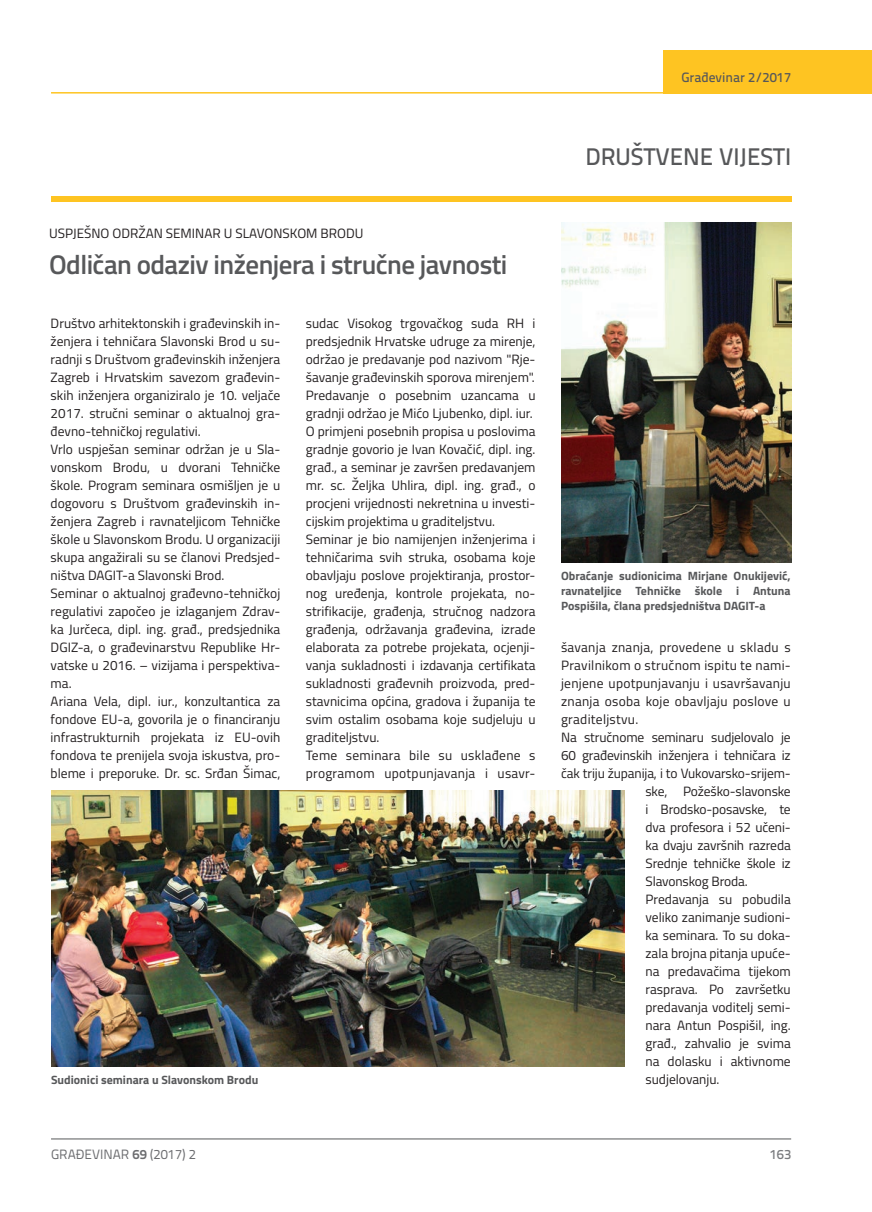
<style>
.page{position:relative;width:872px;height:1212px;background:#fff}
.page>*{position:absolute;margin:0;border:0;box-sizing:border-box;transform-origin:0 0}
.t1{font:600 27px "Titillium";letter-spacing:-.02em;color:#57585a}
.t2{font:500 24px "Titillium Text 22 L";color:#57585a}
.t3{font:13.5px/18px "Titillium";color:#231f20}
.t4{font:13.5px "Titillium";letter-spacing:.02em;color:#231f20}
.t5{font:13.5px "Titillium Text 22 L";color:#6c6d70}
.t6{font:500 13.5px "Titillium Text 22 L";color:#57585a}
.t7{font:500 13.5px "Titillium Text 22 L";color:#787a7d}
.t8{font:700 12px/15px "Titillium";color:#57585a;text-align:justify}
.s1{font-weight:700}
</style>
<div class="page">
<hr style="left:51px;top:1139px;width:740px;height:1px;background:#57585a">
<hr style="left:51px;top:92px;width:612px;height:2px;background:#fec422">
<div style="left:663px;top:50px;width:209px;height:44px;background:#fec422"></div>
<div style="left:51px;top:196px;width:740px;height:6px;background:#fec422"></div>
<img style="left:51px;top:791px;width:573px;height:275px">
<img style="left:561px;top:223px;width:230px;height:339px">
<p class="t6" style="left:681px;top:67px;width:111px">Građevinar 2/2017</p>
<p class="t3" style="left:49px;top:223px;width:316px">USPJEŠNO ODRŽAN SEMINAR U SLAVONSKOM BRODU</p>
<h1 class="t1" style="left:49px;top:244px;width:460px">Odličan odaziv inženjera i stručne javnosti</h1>
<p class="t3" style="left:51px;top:313px;width:231px">Društvo arhitektonskih i građevinskih in&shy;ženjera i tehničara Slavonski Brod u su&shy;radnji s Društvom građevinskih inženjera Zagreb i Hrvatskim savezom građevin&shy;skih inženjera organiziralo je 10. veljače 2017. stručni seminar o aktualnoj gra&shy;đevno-tehničkoj regulativi.<br>Vrlo uspješan seminar održan je u Sla&shy;vonskom Brodu, u dvorani Tehničke škole. Program seminara osmišljen je u dogovoru s Društvom građevinskih in&shy;ženjera Zagreb i ravnateljicom Tehničke škole u Slavonskom Brodu. U organizaciji skupa angažirali su se članovi Predsjed&shy;ništva DAGIT-a Slavonski Brod.<br>Seminar o aktualnoj građevno-tehničkoj regulativi započeo je izlaganjem Zdrav&shy;ka Jurčeca, dipl. ing. građ., predsjednika DGIZ-a, o građevinarstvu Republike Hr&shy;vatske u 2016. – vizijama i perspektiva&shy;ma.<br>Ariana Vela, dipl. iur., konzultantica za fondove EU-a, govorila je o financiranju infrastrukturnih projekata iz EU-ovih fondova te prenijela svoja iskustva, pro&shy;bleme i preporuke. Dr. sc. Srđan Šimac,</p>
<p class="t3" style="left:306px;top:313px;width:231px">sudac Visokog trgovačkog suda RH i predsjednik Hrvatske udruge za mirenje, održao je predavanje pod nazivom "Rje&shy;šavanje građevinskih sporova mirenjem".<br>Predavanje o posebnim uzancama u gradnji održao je Mićo Ljubenko, dipl. iur.<br>O primjeni posebnih propisa u poslovima gradnje govorio je Ivan Kovačić, dipl. ing. građ., a seminar je završen predavanjem mr. sc. Željka Uhlira, dipl. ing. građ., o procjeni vrijednosti nekretnina u investi&shy;cijskim projektima u graditeljstvu.<br>Seminar je bio namijenjen inženjerima i tehničarima svih struka, osobama koje obavljaju poslove projektiranja, prostor&shy;nog uređenja, kontrole projekata, no&shy;strifikacije, građenja, stručnog nadzora građenja, održavanja građevina, izrade elaborata za potrebe projekata, ocjenji&shy;vanja sukladnosti i izdavanja certifikata sukladnosti građevnih proizvoda, pred&shy;stavnicima općina, gradova i županija te svim ostalim osobama koje sudjeluju u graditeljstvu.<br>Teme seminara bile su usklađene s programom upotpunjavanja i usavr-</p>
<h2 class="t2" style="left:585px;top:138px;width:207px">DRUŠTVENE VIJESTI</h2>
<p class="t8" style="left:561px;top:568px;width:231px">Obraćanje sudionicima Mirjane Onukijević, ravnateljice Tehničke škole i Antuna Pospišila, člana predsjedništva DAGIT-a</p>
<p class="t4" style="left:561px;top:637px;width:231px">šavanja znanja, provedene u skladu s</p>
<p class="t4" style="left:561px;top:655px;width:231px">Pravilnikom o stručnom ispitu te nami-</p>
<p class="t4" style="left:561px;top:673px;width:231px">jenjene upotpunjavanju i usavršavanju</p>
<p class="t4" style="left:561px;top:691px;width:231px">znanja osoba koje obavljaju poslove u</p>
<p class="t4" style="left:561px;top:709px;width:79px">graditeljstvu.</p>
<p class="t3" style="left:561px;top:727px;width:231px">Na stručnome seminaru sudjelovalo je</p>
<p class="t3" style="left:561px;top:745px;width:231px">60 građevinskih inženjera i tehničara iz</p>
<p class="t3" style="left:561px;top:763px;width:231px">čak triju županija, i to Vukovarsko-srijem-</p>
<p class="t3" style="left:645px;top:781px;width:147px">ske, Požeško-slavonske</p>
<p class="t3" style="left:645px;top:799px;width:147px">i Brodsko-posavske, te</p>
<p class="t3" style="left:645px;top:817px;width:147px">dva profesora i 52 učeni-</p>
<p class="t3" style="left:645px;top:836px;width:147px">ka dvaju završnih razreda</p>
<p class="t3" style="left:645px;top:854px;width:147px">Srednje tehničke škole iz</p>
<p class="t3" style="left:645px;top:872px;width:104px">Slavonskog Broda.</p>
<p class="t3" style="left:645px;top:890px;width:147px">Predavanja su pobudila</p>
<p class="t3" style="left:645px;top:908px;width:147px">veliko zanimanje sudioni-</p>
<p class="t3" style="left:645px;top:926px;width:147px">ka seminara. To su doka-</p>
<p class="t3" style="left:645px;top:944px;width:147px">zala brojna pitanja upuće-</p>
<p class="t3" style="left:645px;top:962px;width:147px">na predavačima tijekom</p>
<p class="t3" style="left:645px;top:980px;width:147px">rasprava. Po završetku</p>
<p class="t3" style="left:645px;top:998px;width:147px">predavanja voditelj semi-</p>
<p class="t3" style="left:645px;top:1016px;width:147px">nara Antun Pospišil, ing.</p>
<p class="t3" style="left:645px;top:1034px;width:147px">građ., zahvalio je svima</p>
<p class="t3" style="left:645px;top:1052px;width:147px">na dolasku i aktivnome</p>
<p class="t8" style="left:51px;top:1072px;width:209px">Sudionici seminara u Slavonskom Brodu</p>
<p class="t3" style="left:645px;top:1070px;width:75px">sudjelovanju.</p>
<p class="t5" style="left:51px;top:1144px;width:146px">GRAĐEVINAR <span class="s1">69</span> (2017) 2</p>
<p class="t7" style="left:769px;top:1144px;width:23px">163</p>
</div>
